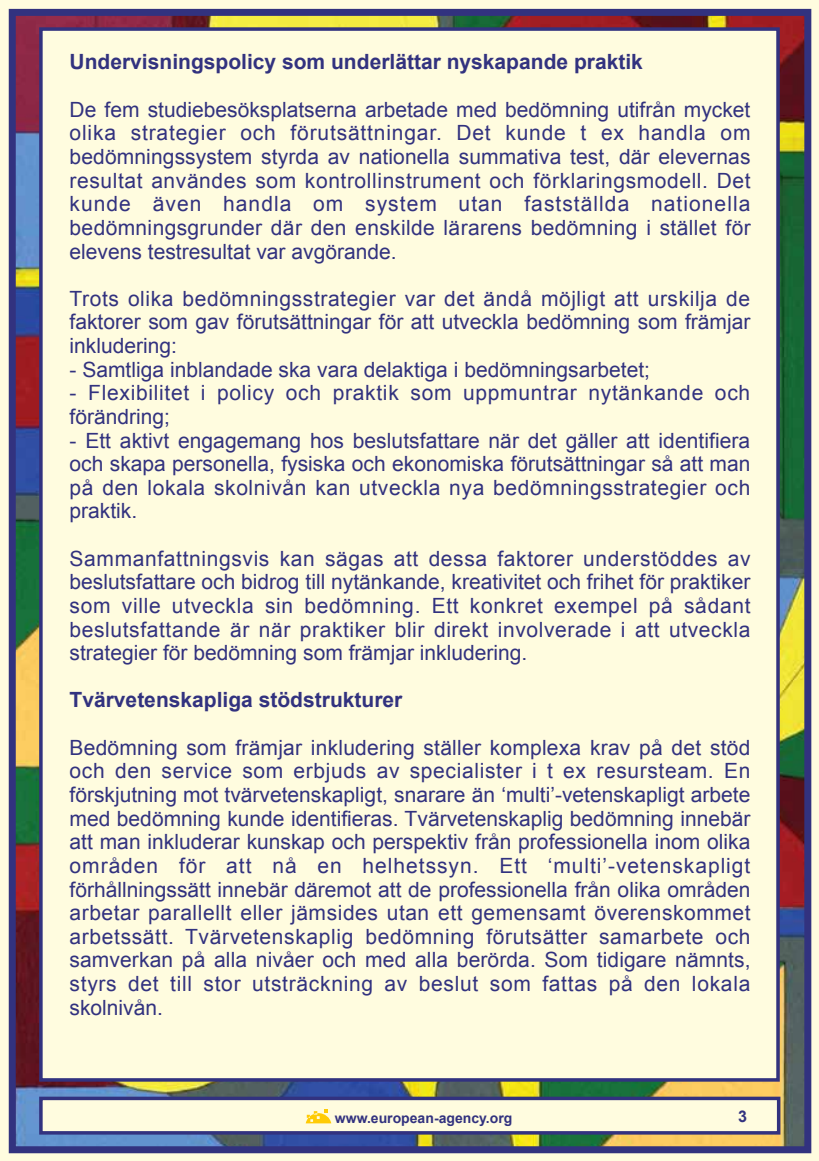
<style>
.page{position:relative;width:819px;height:1161px;background:#fff}
.page>*{position:absolute;margin:0;border:0;box-sizing:border-box;transform-origin:0 0}
.t1{font:21px/23.6px "Arial";color:#32327f;text-align:justify}
.t2{font:700 21px "Arial";color:#32327f}
.t3{font:21px/23.6px "Arial";letter-spacing:.035em;color:#32327f}
.t4{font:700 16.1px "Arial";color:#32327f}
.t5{font:700 14px "Arial";color:#32327f}
</style>
<div class="page">
<img style="left:17px;top:17px;width:786px;height:1128px">
<div style="left:0;top:0;width:819px;height:12px;background:#fffcdf"></div>
<div style="left:807px;top:0;width:12px;height:1161px;background:#fffcdf"></div>
<div style="left:0;top:1150px;width:819px;height:11px;background:#fffcdf"></div>
<div style="left:0;top:0;width:12px;height:1161px;background:#fffcdf"></div>
<div style="left:9px;top:9px;width:802px;height:1144px;border:7px solid #32327f"></div>
<div style="left:39px;top:27px;width:740px;height:1054px;background:#fffcdf;border:4px solid #32327f"></div>
<div style="left:39px;top:1096px;width:741px;height:38px;background:#fffcdf;border:4px solid #32327f"></div>
<svg style="left:306px;top:1110px;width:25px;height:13px"></svg>
<p class="t2" style="left:70px;top:48px;width:575px">Undervisningspolicy som underlättar nyskapande praktik</p>
<p class="t1" style="left:70px;top:98px;width:682px">De fem studiebesöksplatserna arbetade med bedömning utifrån mycket olika strategier och förutsättningar. Det kunde t ex handla om bedömningssystem styrda av nationella summativa test, där elevernas resultat användes som kontrollinstrument och förklaringsmodell. Det kunde även handla om system utan fastställda nationella bedömningsgrunder där den enskilde lärarens bedömning i stället för elevens testresultat var avgörande.</p>
<p class="t1" style="left:70px;top:287px;width:682px">Trots olika bedömningsstrategier var det ändå möjligt att urskilja de faktorer som gav förutsättningar för att utveckla bedömning som främjar inkludering:</p>
<p class="t1" style="left:70px;top:358px;width:582px">- Samtliga inblandade ska vara delaktiga i bedömningsarbetet;</p>
<p class="t3" style="left:70px;top:381px;width:682px">- Flexibilitet i policy och praktik som uppmuntrar nytänkande och förändring;</p>
<p class="t1" style="left:70px;top:429px;width:682px">- Ett aktivt engagemang hos beslutsfattare när det gäller att identifiera och skapa personella, fysiska och ekonomiska förutsättningar så att man på den lokala skolnivån kan utveckla nya bedömningsstrategier och praktik.</p>
<p class="t1" style="left:70px;top:547px;width:682px">Sammanfattningsvis kan sägas att dessa faktorer understöddes av beslutsfattare och bidrog till nytänkande, kreativitet och frihet för praktiker som ville utveckla sin bedömning. Ett konkret exempel på sådant beslutsfattande är när praktiker blir direkt involverade i att utveckla strategier för bedömning som främjar inkludering.</p>
<p class="t2" style="left:70px;top:686px;width:334px">Tvärvetenskapliga stödstrukturer</p>
<p class="t1" style="left:70px;top:736px;width:682px">Bedömning som främjar inkludering ställer komplexa krav på det stöd och den service som erbjuds av specialister i t ex resursteam. En förskjutning mot tvärvetenskapligt, snarare än ‘multi’-vetenskapligt arbete med bedömning kunde identifieras. Tvärvetenskaplig bedömning innebär att man inkluderar kunskap och perspektiv från professionella inom olika områden för att nå en helhetssyn. Ett ‘multi’-vetenskapligt förhållningssätt innebär däremot att de professionella från olika områden arbetar parallellt eller jämsides utan ett gemensamt överenskommet arbetssätt. Tvärvetenskaplig bedömning förutsätter samarbete och samverkan på alla nivåer och med alla berörda. Som tidigare nämnts, styrs det till stor utsträckning av beslut som fattas på den lokala skolnivån.</p>
<p class="t5" style="left:335px;top:1109px;width:179px">www.european-agency.org</p>
<p class="t4" style="left:738px;top:1106px;width:10px">3</p>
</div>
